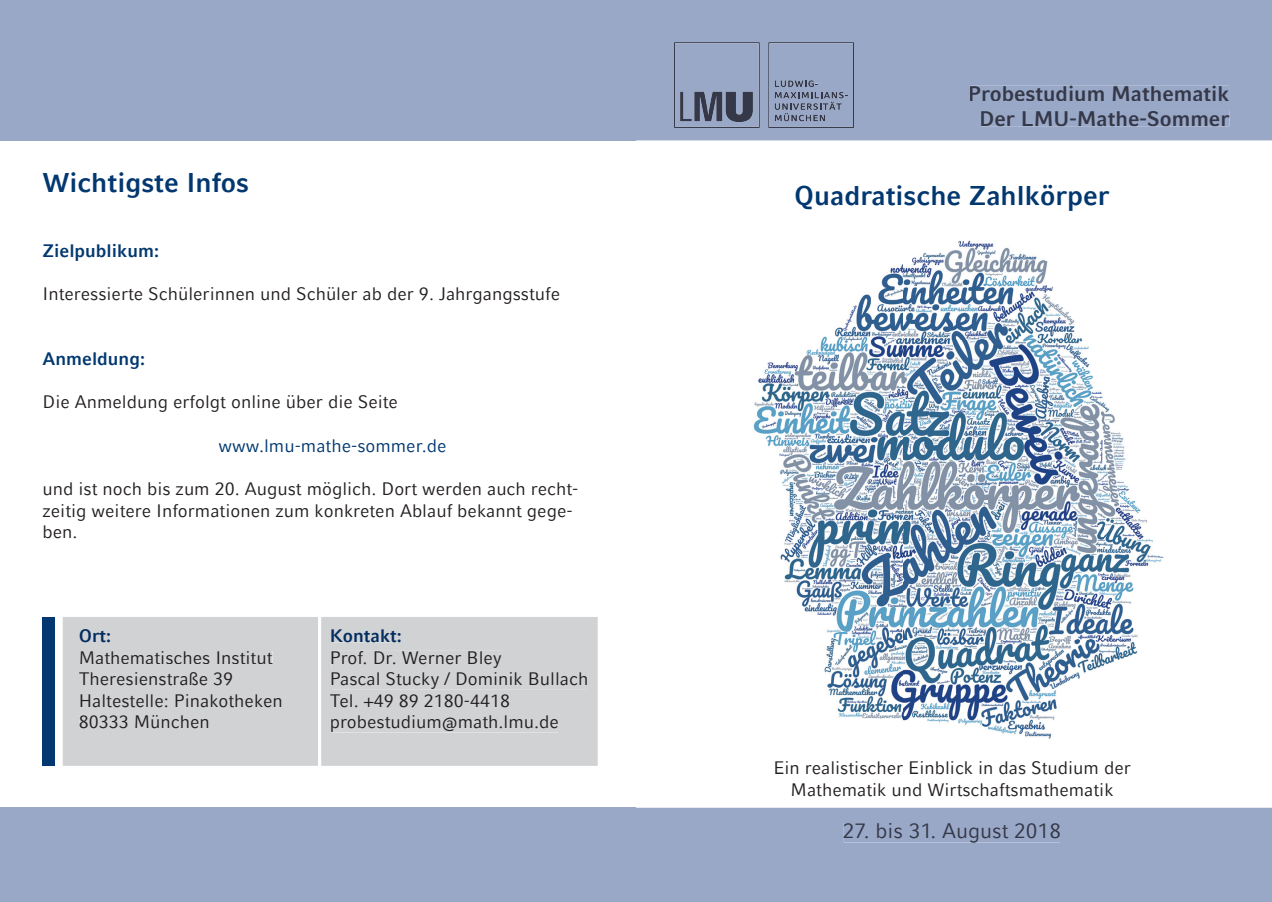
<style>
.page{position:relative;width:1272px;height:902px;background:#fff}
.page>*{position:absolute;margin:0;border:0;box-sizing:border-box;transform-origin:0 0}
.t1{font:700 27px "LMU Compatil Fact";color:#02386f}
.t2{font:700 21px/25.2px "LMU Compatil Fact";color:#343848;text-align:center}
.t3{font:21px "LMU Compatil Fact";color:#343848}
.t4{font:18px/21.6px "LMU Compatil Fact";color:#231f20}
.t5{font:700 18px "LMU Compatil Fact";color:#02386f}
.t6{font:18px "LMU Compatil Fact";color:#02386f}
.t7{font:700 18px "LMU Compatil Fact";color:#022d60}
</style>
<div class="page">
<img style="left:753px;top:240px;width:411px;height:499px">
<div style="left:63px;top:617px;width:534px;height:148px;background:#d1d2d4"></div>
<div style="left:80px;top:629px;width:30px;height:13px;background:#d1d2d4"></div>
<div style="left:80px;top:650px;width:192px;height:13px;background:#d1d2d4"></div>
<div style="left:79px;top:672px;width:153px;height:13px;background:#d1d2d4"></div>
<div style="left:81px;top:694px;width:200px;height:13px;background:#d1d2d4"></div>
<div style="left:80px;top:715px;width:128px;height:13px;background:#d1d2d4"></div>
<div style="left:43px;top:617px;width:12px;height:148px;background:#02386f"></div>
<div style="left:0;top:0;width:636px;height:140px;background:#9aa8c7"></div>
<div style="left:0;top:807px;width:636px;height:94px;background:#9aa8c7"></div>
<div style="left:636px;top:0;width:635px;height:140px;background:#9aa8c7"></div>
<svg style="left:674px;top:43px;width:85px;height:85px;background:#8691ad"></svg>
<svg style="left:768px;top:43px;width:85px;height:85px;background:#909cb9"></svg>
<div style="left:969px;top:85px;width:259px;height:16px;background:#9aa8c7"></div>
<div style="left:981px;top:111px;width:248px;height:15px;background:#9aa8c7"></div>
<div style="left:636px;top:807px;width:635px;height:94px;background:#9aa8c7"></div>
<div style="left:843px;top:822px;width:216px;height:20px;background:#9aa8c7"></div>
<h1 class="t1" style="left:43px;top:167px;width:208px">Wichtigste Infos</h1>
<p class="t5" style="left:43px;top:240px;width:118px">Zielpublikum:</p>
<p class="t4" style="left:43px;top:283px;width:519px">Interessierte Schülerinnen und Schüler ab der 9. Jahrgangsstufe</p>
<p class="t5" style="left:43px;top:348px;width:104px">Anmeldung:</p>
<p class="t4" style="left:43px;top:391px;width:357px">Die Anmeldung erfolgt online über die Seite</p>
<p class="t6" style="left:219px;top:435px;width:229px">www.lmu-mathe-sommer.de</p>
<p class="t4" style="left:43px;top:477px;width:537px">und ist noch bis zum 20. August möglich. Dort werden auch recht&shy;zeitig weitere Informationen zum konkreten Ablauf bekannt gege&shy;ben.</p>
<p class="t7" style="left:79px;top:625px;width:34px">Ort:</p>
<p class="t4" style="left:79px;top:646px;width:206px">Mathematisches Institut<br>Theresienstraße 39<br>Haltestelle: Pinakotheken<br>80333 München</p>
<p class="t7" style="left:330px;top:625px;width:74px">Kontakt:</p>
<p class="t4" style="left:330px;top:646px;width:260px">Prof. Dr. Werner Bley<br>Pascal Stucky / Dominik Bullach<br>Tel. +49 89 2180-4418 probestudium@math.lmu.de</p>
<p class="t2" style="left:967px;top:81px;width:263px">Probestudium Mathematik<br>Der LMU-Mathe-Sommer</p>
<h1 class="t1" style="left:794px;top:180px;width:317px">Quadratische Zahlkörper</h1>
<p class="t4" style="left:773px;top:756px;width:359px;text-align:center">Ein realistischer Einblick in das Studium der<br>Mathematik und Wirtschaftsmathematik</p>
<p class="t3" style="left:842px;top:818px;width:220px">27. bis 31. August 2018</p>
</div>
